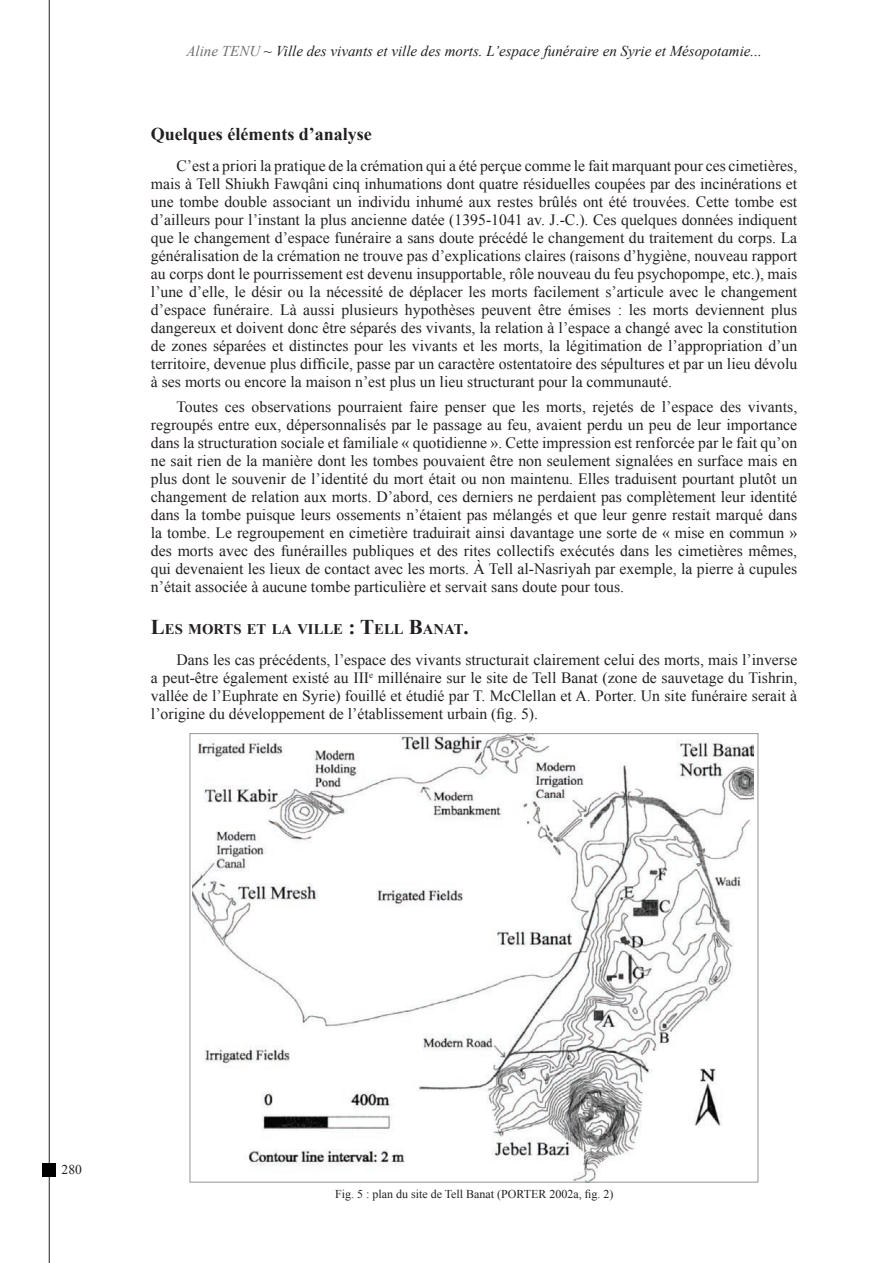
<style>
.page{position:relative;width:893px;height:1263px;background:#fff}
.page>*{position:absolute;margin:0;border:0;box-sizing:border-box;transform-origin:0 0}
.t1{font:700 18px "Times New Roman";color:#231f20}
.t2{font:15.75px/18px "Times New Roman";color:#231f20;text-align:justify}
.t3{font:italic 15px "Times New Roman";color:#231f20}
.t4{font:italic 15px "Times New Roman";color:#6c6d70}
.t5{font:700 14.7px "Times New Roman";color:#231f20}
.t6{font:13.5px "Times New Roman";color:#231f20}
.t7{font:12px "Times New Roman";color:#231f20}
.s1{font-size:21px}
</style>
<div class="page">
<hr style="left:49px;top:0;width:1px;height:1263px;background:#231f20">
<div style="left:42px;top:1163px;width:14px;height:13px;background:#000"></div>
<img style="left:192px;top:735px;width:561px;height:445px">
<p class="t4" style="left:186px;top:41px;width:56px">Aline Tenu</p>
<p class="t3" style="left:264px;top:41px;width:499px">~ Ville des vivants et ville des morts. L’espace funéraire en Syrie et Mésopotamie...</p>
<p class="t1" style="left:151px;top:121px;width:223px">Quelques éléments d’analyse</p>
<p class="t2" style="left:151px;top:156px;width:648px;text-indent:26px">C’est a priori la pratique de la crémation qui a été perçue comme le fait marquant pour ces cimetières, mais à Tell Shiukh Fawqâni cinq inhumations dont quatre résiduelles coupées par des incinérations et une tombe double associant un individu inhumé aux restes brûlés ont été trouvées. Cette tombe est d’ailleurs pour l’instant la plus ancienne datée (1395-1041 av. J.-C.). Ces quelques données indiquent que le changement d’espace funéraire a sans doute précédé le changement du traitement du corps. La généralisation de la crémation ne trouve pas d’explications claires (raisons d’hygiène, nouveau rapport au corps dont le pourrissement est devenu insupportable, rôle nouveau du feu psychopompe, etc.), mais l’une d’elle, le désir ou la nécessité de déplacer les morts facilement s’articule avec le changement d’espace funéraire. Là aussi plusieurs hypothèses peuvent être émises : les morts deviennent plus dangereux et doivent donc être séparés des vivants, la relation à l’espace a changé avec la constitution de zones séparées et distinctes pour les vivants et les morts, la légitimation de l’appropriation d’un territoire, devenue plus difficile, passe par un caractère ostentatoire des sépultures et par un lieu dévolu à ses morts ou encore la maison n’est plus un lieu structurant pour la communauté.</p>
<p class="t2" style="left:151px;top:397px;width:648px;text-indent:26px">Toutes ces observations pourraient faire penser que les morts, rejetés de l’espace des vivants, regroupés entre eux, dépersonnalisés par le passage au feu, avaient perdu un peu de leur importance dans la structuration sociale et familiale « quotidienne ». Cette impression est renforcée par le fait qu’on ne sait rien de la manière dont les tombes pouvaient être non seulement signalées en surface mais en plus dont le souvenir de l’identité du mort était ou non maintenu. Elles traduisent pourtant plutôt un changement de relation aux morts. D’abord, ces derniers ne perdaient pas complètement leur identité dans la tombe puisque leurs ossements n’étaient pas mélangés et que leur genre restait marqué dans la tombe. Le regroupement en cimetière traduirait ainsi davantage une sorte de « mise en commun » des morts avec des funérailles publiques et des rites collectifs exécutés dans les cimetières mêmes, qui devenaient les lieux de contact avec les morts. À Tell al-Nasriyah par exemple, la pierre à cupules n’était associée à aucune tombe particulière et servait sans doute pour tous.</p>
<p class="t5" style="left:151px;top:619px;width:319px"><span class="s1">L</span>ES MORTS ET LA VILLE <span class="s1">: T</span>ELL <span class="s1">B</span>ANAT<span class="s1">.</span></p>
<p class="t2" style="left:151px;top:650px;width:648px;text-indent:26px">Dans les cas précédents, l’espace des vivants structurait clairement celui des morts, mais l’inverse a peut-être également existé au III<sup>e</sup> millénaire sur le site de Tell Banat (zone de sauvetage du Tishrin, vallée de l’Euphrate en Syrie) fouillé et étudié par T. McClellan et A. Porter. Un site funéraire serait à l’origine du développement de l’établissement urbain (fig. 5).</p>
<p class="t6" style="left:62px;top:1160px;width:22px">280</p>
<p class="t7" style="left:335px;top:1186px;width:280px">Fig. 5 : plan du site de Tell Banat (PORTER 2002a, fig. 2)</p>
</div>
